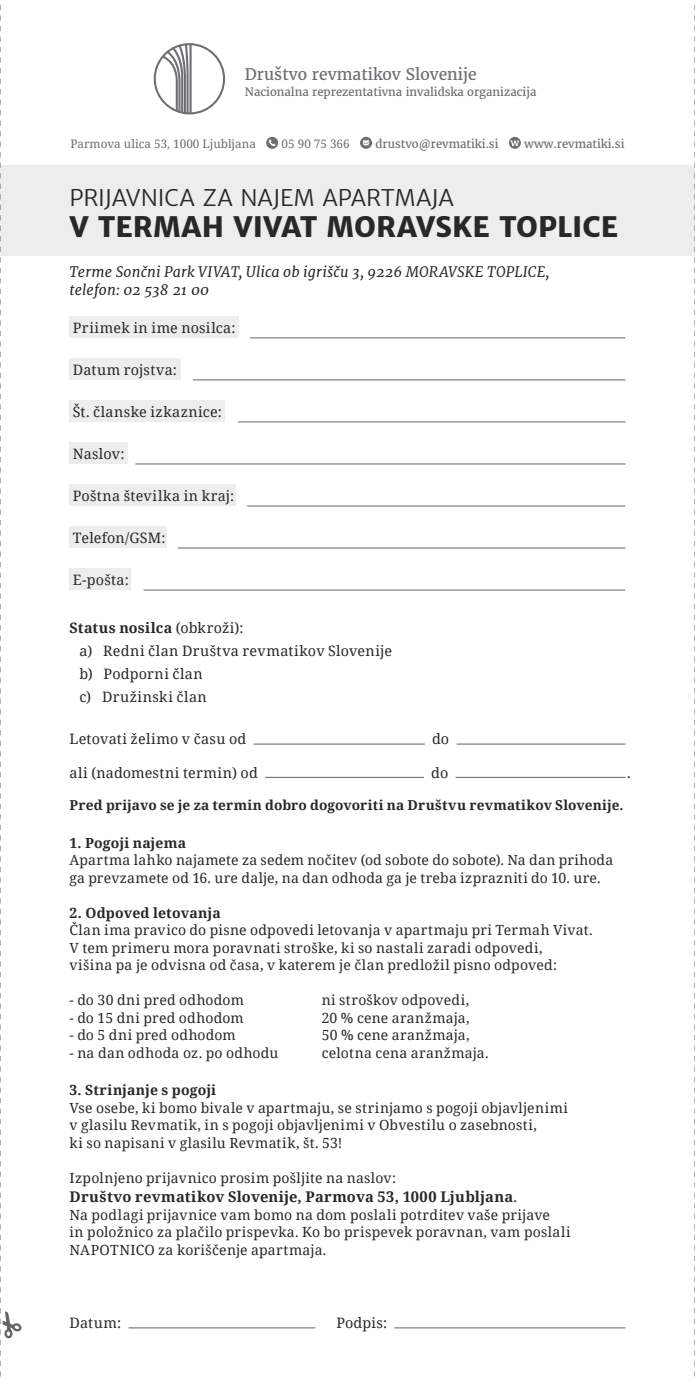
<style>
.page{position:relative;width:695px;height:1380px;background:#fff}
.page>*{position:absolute;margin:0;border:0;box-sizing:border-box;transform-origin:0 0}
.t1{font:800 28px "Merriweather Sans";color:#292829}
.t2{font:22.75px "Merriweather Sans";letter-spacing:-.01em;color:#292829}
.t3{font:15.75px "Merriweather";color:#6d6e71}
.t4{font:700 14.7px "Noto Serif";letter-spacing:.01em;color:#292829}
.t5{font:14.35px/22.8px "Noto Serif";letter-spacing:.02em;color:#292829}
.t6{font:italic 14.35px/17.8px "Merriweather";letter-spacing:.01em;color:#292829}
.t7{font:14px/17.5px "Noto Serif";letter-spacing:.015em;color:#292829}
.t8{font:700 14px "Noto Serif";letter-spacing:.005em;color:#292829}
.t9{font:700 13.65px "Noto Serif";letter-spacing:.01em;color:#292829}
.t10{font:11.72px "Noto Serif";color:#6d6e71}
.t11{font:11.38px "Merriweather";color:#6d6e71}
.s1{font-weight:700}
.s2{font-weight:400}
</style>
<div class="page">
<div style="left:0;top:165px;width:694px;height:91px;background:#ededee"></div>
<div style="left:69px;top:316px;width:170px;height:22px;background:#ededee"></div>
<hr style="left:250px;top:337px;width:375px;height:1px;background:#636466">
<div style="left:69px;top:358px;width:112px;height:22px;background:#ededee"></div>
<hr style="left:193px;top:379px;width:432px;height:1px;background:#636466">
<div style="left:69px;top:400px;width:156px;height:22px;background:#ededee"></div>
<hr style="left:238px;top:421px;width:387px;height:1px;background:#636466">
<div style="left:69px;top:442px;width:59px;height:22px;background:#ededee"></div>
<hr style="left:135px;top:463px;width:490px;height:1px;background:#636466">
<div style="left:69px;top:484px;width:167px;height:22px;background:#ededee"></div>
<hr style="left:247px;top:505px;width:378px;height:1px;background:#636466">
<div style="left:69px;top:526px;width:98px;height:22px;background:#ededee"></div>
<hr style="left:178px;top:547px;width:447px;height:1px;background:#636466">
<div style="left:69px;top:568px;width:62px;height:22px;background:#ededee"></div>
<hr style="left:143px;top:589px;width:482px;height:1px;background:#636466">
<hr style="left:253px;top:743px;width:172px;height:1px;background:#636466">
<hr style="left:456px;top:743px;width:169px;height:1px;background:#636466">
<hr style="left:265px;top:776px;width:159px;height:1px;background:#636466">
<hr style="left:455px;top:776px;width:170px;height:1px;background:#636466">
<hr style="left:128px;top:1327px;width:187px;height:1px;background:#636466">
<hr style="left:394px;top:1327px;width:231px;height:1px;background:#636466">
<svg style="left:266px;top:137px;width:12px;height:12px"></svg>
<svg style="left:360px;top:137px;width:12px;height:12px"></svg>
<svg style="left:508px;top:137px;width:12px;height:12px"></svg>
<svg style="left:0;top:5px;width:22px;height:1372px"></svg>
<svg style="left:694px;top:5px;width:1px;height:1372px"></svg>
<svg style="left:154px;top:43px;width:71px;height:71px"></svg>
<p class="t3" style="left:245px;top:64px;width:233px">Društvo revmatikov Slovenije</p>
<p class="t11" style="left:245px;top:85px;width:293px">Nacionalna reprezentativna invalidska organizacija</p>
<p class="t10" style="left:70px;top:135px;width:187px">Parmova ulica 53, 1000 Ljubljana</p>
<p class="t10" style="left:281px;top:135px;width:70px">05 90 75 366</p>
<p class="t11" style="left:375px;top:136px;width:125px">drustvo@revmatiki.si</p>
<p class="t11" style="left:524px;top:136px;width:102px">www.revmatiki.si</p>
<h2 class="t2" style="left:69px;top:183px;width:386px">PRIJAVNICA ZA NAJEM APARTMAJA</h2>
<h1 class="t1" style="left:69px;top:210px;width:550px">V TERMAH VIVAT MORAVSKE TOPLICE</h1>
<p class="t6" style="left:69px;top:263px;width:481px">Terme Sončni Park VIVAT, Ulica ob igrišču 3, 9226 MORAVSKE TOPLICE, telefon: 02 538 21 00</p>
<p class="t5" style="left:73px;top:316px;width:164px">Priimek in ime nosilca:</p>
<p class="t5" style="left:73px;top:358px;width:106px">Datum rojstva:</p>
<p class="t5" style="left:73px;top:400px;width:150px">Št. članske izkaznice:</p>
<p class="t5" style="left:73px;top:442px;width:53px">Naslov:</p>
<p class="t5" style="left:73px;top:484px;width:163px">Poštna številka in kraj:</p>
<p class="t5" style="left:73px;top:526px;width:94px">Telefon/GSM:</p>
<p class="t5" style="left:73px;top:568px;width:58px">E-pošta:</p>
<p class="t5" style="left:79px;top:616px;width:314px;text-indent:-10px"><span class="s1">Status nosilca</span> (obkroži):<br>a) Redni član Društva revmatikov Slovenije b) Podporni član<br>c) Družinski član</p>
<p class="t5" style="left:69px;top:727px;width:178px">Letovati želimo v času od</p>
<p class="t5" style="left:432px;top:727px;width:19px">do</p>
<p class="t5" style="left:69px;top:760px;width:190px">ali (nadomestni termin) od</p>
<p class="t5" style="left:431px;top:760px;width:19px">do</p>
<p class="t5" style="left:627px;top:760px;width:5px">.</p>
<p class="t9" style="left:69px;top:795px;width:555px">Pred prijavo se je za termin dobro dogovoriti na Društvu revmatikov Slovenije.</p>
<p class="t8" style="left:69px;top:832px;width:118px">1. Pogoji najema</p>
<p class="t7" style="left:69px;top:850px;width:545px">Apartma lahko najamete za sedem nočitev (od sobote do sobote). Na dan prihoda ga prevzamete od 16. ure dalje, na dan odhoda ga je treba izprazniti do 10. ure.</p>
<p class="t8" style="left:69px;top:902px;width:153px">2. Odpoved letovanja</p>
<p class="t7" style="left:69px;top:920px;width:524px">Član ima pravico do pisne odpovedi letovanja v apartmaju pri Termah Vivat.<br>V tem primeru mora poravnati stroške, ki so nastali zaradi odpovedi,<br>višina pa je odvisna od časa, v katerem je član predložil pisno odpoved:</p>
<p class="t7" style="left:69px;top:990px;width:176px">- do 30 dni pred odhodom</p>
<p class="t7" style="left:321px;top:990px;width:149px">ni stroškov odpovedi,</p>
<p class="t7" style="left:69px;top:1008px;width:176px">- do 15 dni pred odhodom</p>
<p class="t7" style="left:321px;top:1008px;width:149px">20 % cene aranžmaja,</p>
<p class="t7" style="left:69px;top:1025px;width:168px">- do 5 dni pred odhodom</p>
<p class="t7" style="left:321px;top:1025px;width:149px">50 % cene aranžmaja,</p>
<p class="t7" style="left:69px;top:1043px;width:210px">- na dan odhoda oz. po odhodu</p>
<p class="t7" style="left:321px;top:1043px;width:168px">celotna cena aranžmaja.</p>
<p class="t8" style="left:69px;top:1080px;width:148px">3. Strinjanje s pogoji</p>
<p class="t7" style="left:69px;top:1098px;width:500px">Vse osebe, ki bomo bivale v apartmaju, se strinjamo s pogoji objavljenimi v glasilu Revmatik, in s pogoji objavljenimi v Obvestilu o zasebnosti,<br>ki so napisani v glasilu Revmatik, št. 53!</p>
<p class="t7" style="left:69px;top:1168px;width:328px">Izpolnjeno prijavnico prosim pošljite na naslov:</p>
<p class="t4" style="left:69px;top:1186px;width:449px">Društvo revmatikov Slovenije, Parmova 53, 1000 Ljubljana<span class="s2">.</span></p>
<p class="t7" style="left:69px;top:1205px;width:502px">Na podlagi prijavnice vam bomo na dom poslali potrditev vaše prijave<br>in položnico za plačilo prispevka. Ko bo prispevek poravnan, vam poslali<br>NAPOTNICO za koriščenje apartmaja.</p>
<p class="t5" style="left:69px;top:1310px;width:53px">Datum:</p>
<p class="t5" style="left:336px;top:1310px;width:52px">Podpis:</p>
</div>
